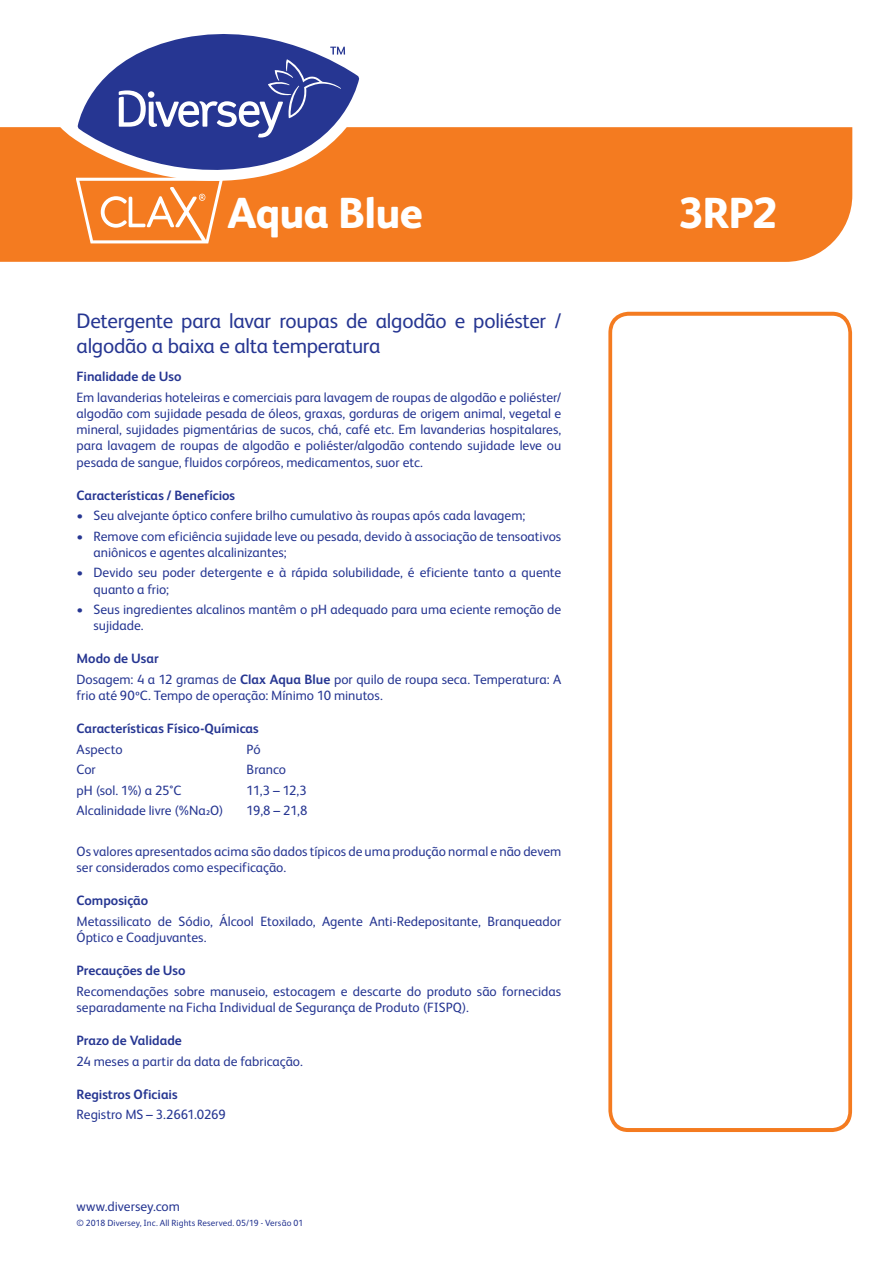
<style>
.page{position:relative;width:893px;height:1263px;background:#fff}
.page>*{position:absolute;margin:0;border:0;box-sizing:border-box;transform-origin:0 0}
.t1{font:800 43.5px "FS Albert Pro";letter-spacing:-.02em;color:#fff}
.Product_Description{font:21px/25.2px "FS Albert Pro";letter-spacing:-.015em;color:#263692}
.Maintext{font:13.5px/16.2px "FS Albert Pro";color:#263692}
.Subheads{font:700 13.5px "FS Albert Pro";color:#263692}
.t2{font:9px "FS Albert Pro";letter-spacing:.01em;color:#263692}
.s1{font-weight:700}
</style>
<div class="page">
<div style="left:0;top:127px;width:852px;height:135px;background:#f47b20"></div>
<svg style="left:608px;top:312px;width:244px;height:820px"></svg>
<svg style="left:77px;top:181px;width:146px;height:62px;background:#f6944a"></svg>
<svg style="left:58px;top:78px;width:316px;height:103px"></svg>
<svg style="left:78px;top:34px;width:281px;height:148px"></svg>
<svg style="left:119px;top:47px;width:226px;height:91px;background:#4b58a4"></svg>
<p class="t1" style="left:227px;top:179px;width:197px">Aqua Blue</p>
<p class="t1" style="left:679px;top:179px;width:100px">3RP2</p>
<p class="Product_Description" style="left:77px;top:306px;width:486px">Detergente para lavar roupas de algodão e poliéster / algodão a baixa e alta temperatura</p>
<p class="Subheads" style="left:77px;top:367px;width:107px">Finalidade de Uso</p>
<p class="Maintext" style="left:77px;top:388px;width:486px;text-align:justify">Em lavanderias hoteleiras e comerciais para lavagem de roupas de algodão e poliéster/ algodão com sujidade pesada de óleos, graxas, gorduras de origem animal, vegetal e mineral, sujidades pigmentárias de sucos, chá, café etc. Em lavanderias hospitalares, para lavagem de roupas de algodão e poliéster/algodão contendo sujidade leve ou pesada de sangue, fluidos corpóreos, medicamentos, suor etc.</p>
<p class="Subheads" style="left:77px;top:486px;width:160px">Características / Benefícios</p>
<p class="Maintext" style="left:77px;top:506px;width:450px">• Seu alvejante óptico confere brilho cumulativo às roupas após cada lavagem;</p>
<p class="Maintext" style="left:94px;top:527px;width:469px;text-indent:-17px">• Remove com eficiência sujidade leve ou pesada, devido à associação de tensoativos aniônicos e agentes alcalinizantes;</p>
<p class="Maintext" style="left:94px;top:564px;width:469px;text-indent:-17px">• Devido seu poder detergente e à rápida solubilidade, é eficiente tanto a quente quanto a frio;</p>
<p class="Maintext" style="left:94px;top:600px;width:469px;text-indent:-17px">• Seus ingredientes alcalinos mantêm o pH adequado para uma eciente remoção de sujidade.</p>
<p class="Subheads" style="left:77px;top:649px;width:84px">Modo de Usar</p>
<p class="Maintext" style="left:77px;top:670px;width:486px">Dosagem: 4 a 12 gramas de <span class="s1">Clax Aqua Blue</span> por quilo de roupa seca. Temperatura: A frio até 90ºC. Tempo de operação: Mínimo 10 minutos.</p>
<p class="Subheads" style="left:77px;top:719px;width:184px">Características Físico-Químicas</p>
<p class="Maintext" style="left:77px;top:740px;width:48px">Aspecto</p>
<p class="Maintext" style="left:247px;top:740px;width:16px">Pó</p>
<p class="Maintext" style="left:77px;top:760px;width:21px">Cor</p>
<p class="Maintext" style="left:247px;top:760px;width:41px">Branco</p>
<p class="Maintext" style="left:77px;top:781px;width:106px">pH (sol. 1%) a 25°C</p>
<p class="Maintext" style="left:247px;top:781px;width:62px">11,3 – 12,3</p>
<p class="Maintext" style="left:77px;top:801px;width:148px">Alcalinidade livre (%Na2O)</p>
<p class="Maintext" style="left:247px;top:801px;width:62px">19,8 – 21,8</p>
<p class="Maintext" style="left:77px;top:842px;width:486px">Os valores apresentados acima são dados típicos de uma produção normal e não devem ser considerados como especificação.</p>
<p class="Subheads" style="left:77px;top:891px;width:73px">Composição</p>
<p class="Maintext" style="left:77px;top:912px;width:486px">Metassilicato de Sódio, Álcool Etoxilado, Agente Anti-Redepositante, Branqueador<br>Óptico e Coadjuvantes.</p>
<p class="Subheads" style="left:77px;top:961px;width:111px">Precauções de Uso</p>
<p class="Maintext" style="left:77px;top:982px;width:486px">Recomendações sobre manuseio, estocagem e descarte do produto são fornecidas separadamente na Ficha Individual de Segurança de Produto (FISPQ).</p>
<p class="Subheads" style="left:77px;top:1031px;width:107px">Prazo de Validade</p>
<p class="Maintext" style="left:77px;top:1052px;width:228px">24 meses a partir da data de fabricação.</p>
<p class="Subheads" style="left:77px;top:1085px;width:103px">Registros Oficiais</p>
<p class="Maintext" style="left:77px;top:1105px;width:151px">Registro MS – 3.2661.0269</p>
<p class="Maintext" style="left:77px;top:1198px;width:105px">www.diversey.com</p>
<p class="t2" style="left:77px;top:1216px;width:228px">© 2018 Diversey, Inc. All Rights Reserved. 05/19 - Versão 01</p>
</div>
